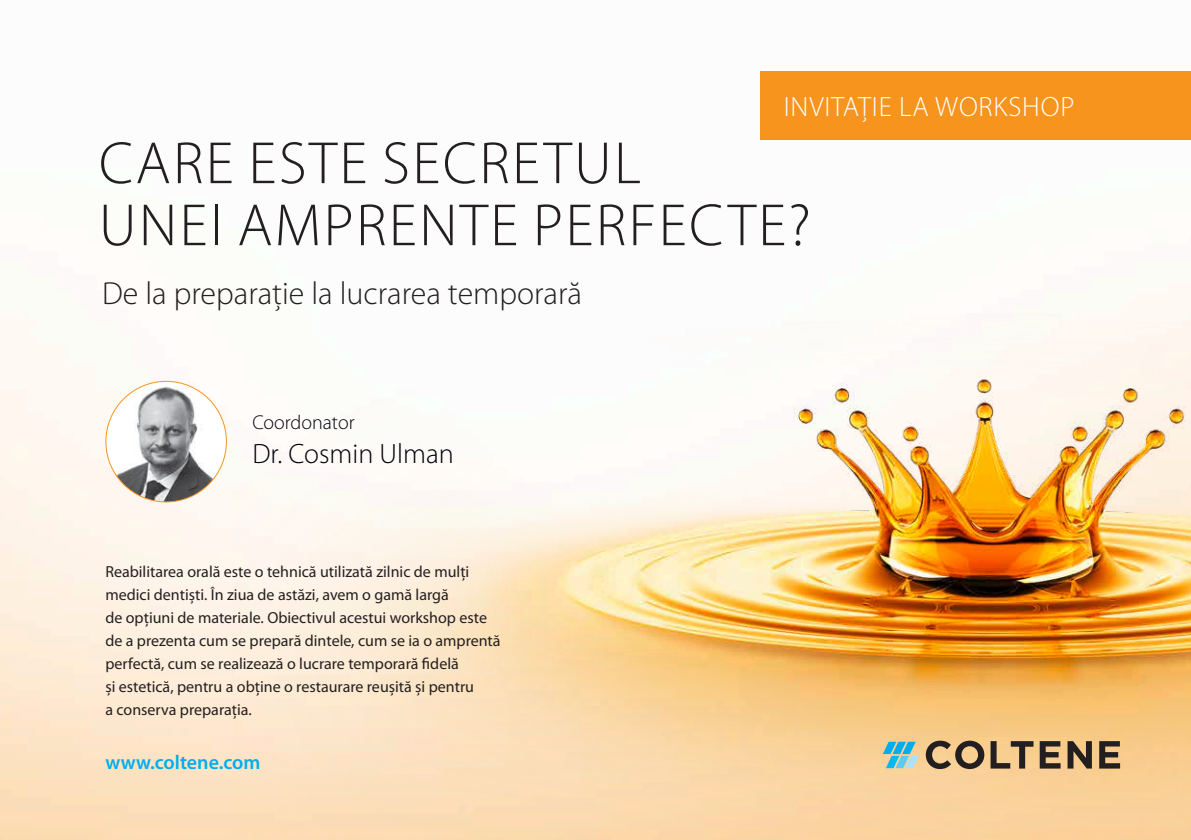
<style>
.page{position:relative;width:1191px;height:840px;background:#fff}
.page>*{position:absolute;margin:0;border:0;box-sizing:border-box;transform-origin:0 0}
.t1{font:300 60px/62px "Myriad Pro";letter-spacing:.04em;color:#231f20}
.t2{font:300 32px "Myriad Pro";color:#231f20}
.t3{font:300 28px "Myriad Pro";letter-spacing:.03em;color:#fff}
.t4{font:300 28px "Myriad Pro";color:#000009}
.t5{font:600 20px "Myriad Pro";color:#00aeef}
.t6{font:300 20px "Myriad Pro";color:#000009}
.t7{font:16px/23px "Myriad Pro";color:#231f20}
</style>
<div class="page">
<img style="left:0;top:71px;width:1191px;height:768px">
<img style="left:232px;top:313px;width:959px;height:526px">
<svg style="left:925px;top:740px;width:59px;height:28px;background:#98805f"></svg>
<svg style="left:990px;top:740px;width:43px;height:28px"></svg>
<svg style="left:1039px;top:740px;width:21px;height:28px"></svg>
<svg style="left:1067px;top:740px;width:24px;height:28px"></svg>
<svg style="left:1099px;top:740px;width:21px;height:28px"></svg>
<svg style="left:883px;top:741px;width:35px;height:26px"></svg>
<div style="left:761px;top:71px;width:430px;height:68px;background:#f7941d"></div>
<img style="left:106px;top:386px;width:120px;height:115px">
<h3 class="t3" style="left:784px;top:89px;width:292px">INVITAȚIE LA WORKSHOP</h3>
<h1 class="t1" style="left:99px;top:131px;width:713px">CARE ESTE SECRETUL<br>UNEI AMPRENTE PERFECTE?</h1>
<h2 class="t2" style="left:102px;top:273px;width:481px">De la preparație la lucrarea temporară</h2>
<p class="t6" style="left:252px;top:410px;width:104px">Coordonator</p>
<h3 class="t4" style="left:252px;top:436px;width:203px">Dr. Cosmin Ulman</h3>
<p class="t7" style="left:105px;top:559px;width:397px">Reabilitarea orală este o tehnică utilizată zilnic de mulți medici dentiști. În ziua de astăzi, avem o gamă largă<br>de opțiuni de materiale. Obiectivul acestui workshop este de a prezenta cum se prepară dintele, cum se ia o amprentă perfectă, cum se realizează o lucrare temporară fidelă<br>și estetică, pentru a obține o restaurare reușită și pentru<br>a conserva preparația.</p>
<p class="t5" style="left:105px;top:749px;width:157px">www.coltene.com</p>
</div>
